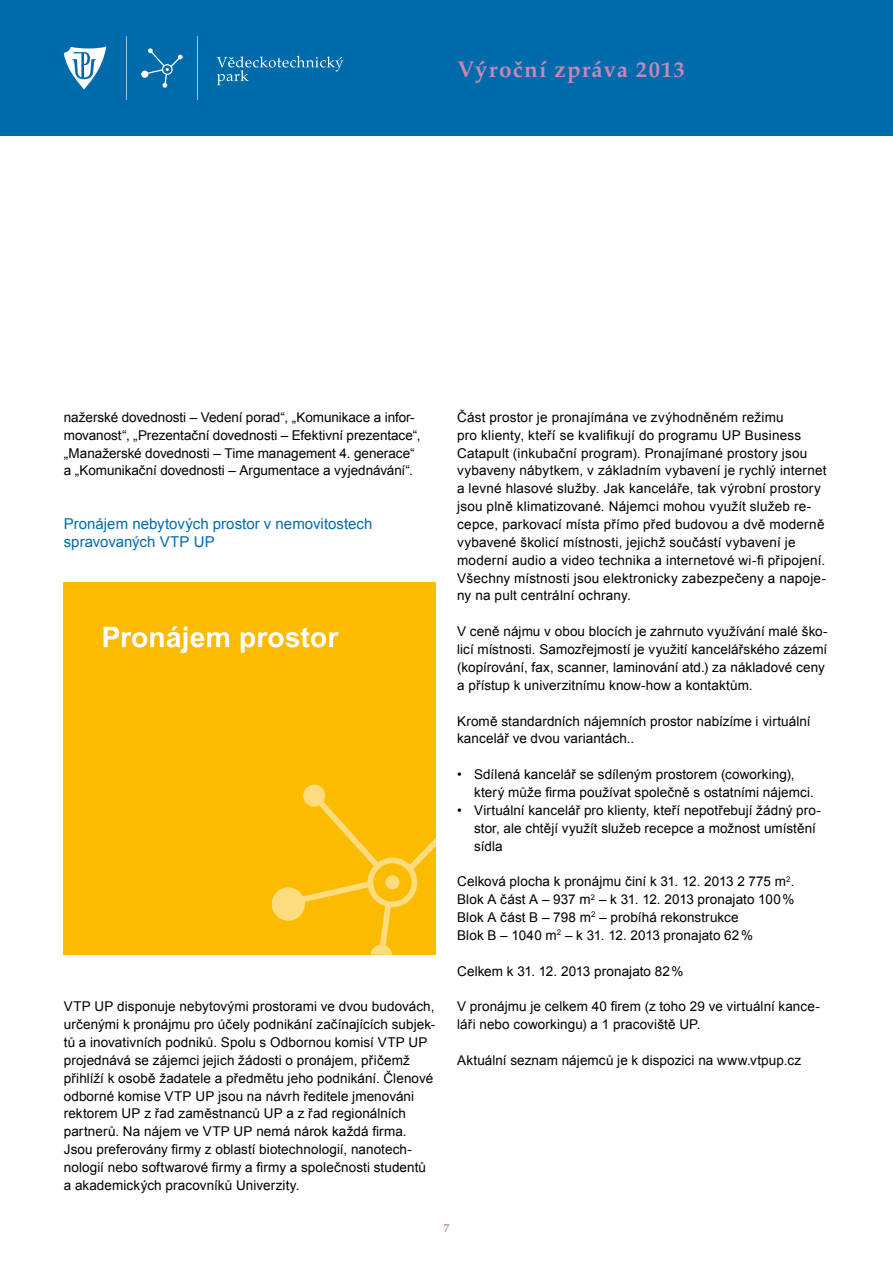
<style>
.page{position:relative;width:893px;height:1263px;background:#fff}
.page>*{position:absolute;margin:0;border:0;box-sizing:border-box;transform-origin:0 0}
.t1{font:700 22.5px "Palatino";letter-spacing:.05em;color:#c489b7}
.t2{font:15px/17.9px "Arial";color:#006bab}
.t3{font:13.5px/17.9px "Arial";letter-spacing:.01em;color:#000}
.t4{font:700 12px "Palatino";color:#c489b7}
</style>
<div class="page">
<div style="left:0;top:0;width:893px;height:136px;background:#006bab"></div>
<svg style="left:64px;top:46px;width:42px;height:44px"></svg>
<svg style="left:126px;top:36px;width:1px;height:64px"></svg>
<svg style="left:197px;top:36px;width:1px;height:64px"></svg>
<svg style="left:217px;top:56px;width:126px;height:29px"></svg>
<svg style="left:141px;top:48px;width:42px;height:40px"></svg>
<div style="left:64px;top:583px;width:372px;height:372px;background:#fabb00"></div>
<svg style="left:104px;top:626px;width:235px;height:27px"></svg>
<svg style="left:272px;top:785px;width:164px;height:170px"></svg>
<h1 class="t1" style="left:457px;top:50px;width:229px">Výroční zpráva 2013</h1>
<p class="t3" style="left:64px;top:408px;width:358px">nažerské dovednosti – Vedení porad“, „Komunikace a infor&shy;movanost“, „Prezentační dovednosti – Efektivní prezentace“, „Manažerské dovednosti – Time management 4. generace“ a „Komunikační dovednosti – Argumentace a vyjednávání“.</p>
<p class="t2" style="left:64px;top:515px;width:310px">Pronájem nebytových prostor v nemovitostech spravovaných VTP UP</p>
<p class="t3" style="left:64px;top:998px;width:373px">VTP UP disponuje nebytovými prostorami ve dvou budovách, určenými k pronájmu pro účely podnikání začínajících subjek&shy;tů a inovativních podniků. Spolu s Odbornou komisí VTP UP projednává se zájemci jejich žádosti o pronájem, přičemž přihlíží k osobě žadatele a předmětu jeho podnikání. Členové odborné komise VTP UP jsou na návrh ředitele jmenováni rektorem UP z řad zaměstnanců UP a z řad regionálních partnerů. Na nájem ve VTP UP nemá nárok každá firma.<br>Jsou preferovány firmy z oblastí biotechnologií, nanotech&shy;nologií nebo softwarové firmy a firmy a společnosti studentů a akademických pracovníků Univerzity.</p>
<p class="t3" style="left:457px;top:408px;width:371px">Část prostor je pronajímána ve zvýhodněném režimu<br>pro klienty, kteří se kvalifikují do programu UP Business Catapult (inkubační program). Pronajímané prostory jsou vybaveny nábytkem, v základním vybavení je rychlý internet a levné hlasové služby. Jak kanceláře, tak výrobní prostory jsou plně klimatizované. Nájemci mohou využít služeb re&shy;cepce, parkovací místa přímo před budovou a dvě moderně vybavené školicí místnosti, jejichž součástí vybavení je moderní audio a video technika a internetové wi-fi připojení.<br>Všechny místnosti jsou elektronicky zabezpečeny a napoje&shy;ny na pult centrální ochrany.</p>
<p class="t3" style="left:457px;top:623px;width:372px">V ceně nájmu v obou blocích je zahrnuto využívání malé ško&shy;licí místnosti. Samozřejmostí je využití kancelářského zázemí (kopírování, fax, scanner, laminování atd.) za nákladové ceny a přístup k univerzitnímu know-how a kontaktům.</p>
<p class="t3" style="left:457px;top:712px;width:355px">Kromě standardních nájemních prostor nabízíme i virtuální kancelář ve dvou variantách..</p>
<p class="t3" style="left:474px;top:765px;width:341px;text-indent:-17px">• Sdílená kancelář se sdíleným prostorem (coworking), který může firma používat společně s ostatními nájemci.</p>
<p class="t3" style="left:474px;top:801px;width:348px;text-indent:-17px">• Virtuální kancelář pro klienty, kteří nepotřebují žádný pro&shy;stor, ale chtějí využít služeb recepce a možnost umístění sídla</p>
<p class="t3" style="left:457px;top:873px;width:339px">Celková plocha k pronájmu činí k 31. 12. 2013 2 775 m<sup>2</sup>.<br>Blok A část A – 937 m<sup>2</sup> – k 31. 12. 2013 pronajato 100% Blok A část B – 798 m<sup>2</sup> – probíhá rekonstrukce<br>Blok B – 1040 m<sup>2</sup> – k 31. 12. 2013 pronajato 62%</p>
<p class="t3" style="left:457px;top:962px;width:228px">Celkem k 31. 12. 2013 pronajato 82%</p>
<p class="t3" style="left:457px;top:998px;width:364px">V pronájmu je celkem 40 firem (z toho 29 ve virtuální kance&shy;láři nebo coworkingu) a 1 pracoviště UP.</p>
<p class="t3" style="left:457px;top:1051px;width:345px">Aktuální seznam nájemců je k dispozici na www.vtpup.cz</p>
<p class="t4" style="left:443px;top:1217px;width:7px">7</p>
</div>
